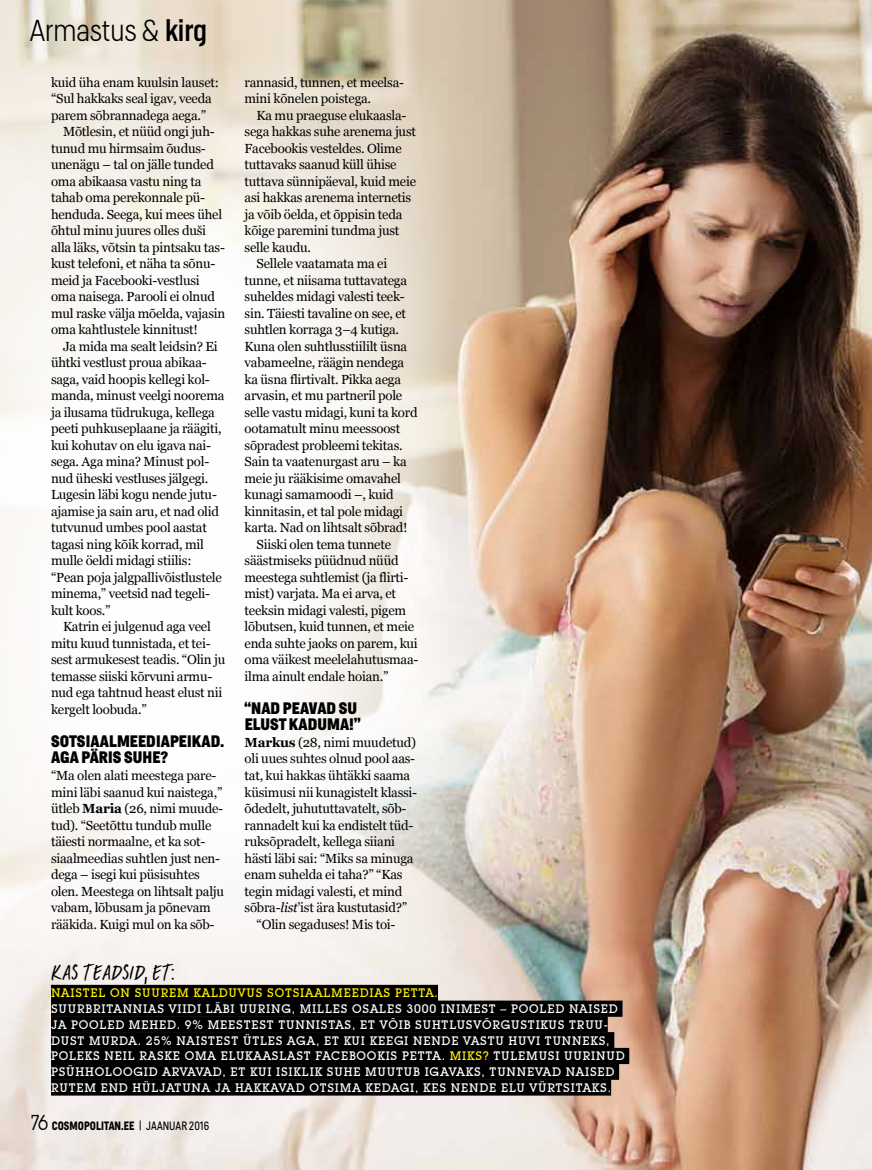
<style>
.page{position:relative;width:872px;height:1170px;background:#fff}
.page>*{position:absolute;margin:0;border:0;box-sizing:border-box;transform-origin:0 0}
.t1{font:100 30px "Helsinki";letter-spacing:-.01em;color:#000}
.t2{font:20.55px "DK Double Quick";letter-spacing:-.03em;color:#000}
.t3{font:900 16.5px/16.5px "Helsinki";letter-spacing:.005em;color:#000}
.t4{font:13.2px/16.5px "Georgia";letter-spacing:-.015em;color:#000}
.t5{font:500 12px/15.8px "Lubalin Graph IT Cby BT";letter-spacing:.065em;color:#fff}
.t6{font:500 12px "Lubalin Graph IT Cby BT";letter-spacing:.065em;color:#fff200}
.t7{font:700 12px "Helsinki";letter-spacing:.005em;color:#000;scale:.9 1}
.s1{font-weight:400}
.s2{font-weight:700}
.s3{font-style:italic}
.s4{color:#fff200}
.s5{font-family:"Lubalin Graph IT Cby BT";font-weight:400;font-size:21px}
.s6{font-weight:300}
</style>
<div class="page">
<img style="left:0;top:0;width:872px;height:1169px">
<svg style="left:0;top:56px;width:453px;height:929px;fill:#faf8f5"></svg>
<svg style="left:863px;top:717px;width:9px;height:452px;background:#c1b5a7"></svg>
<div style="left:51px;top:984px;width:387px;height:16px;background:#000"></div>
<div style="left:51px;top:1000px;width:571px;height:16px;background:#000"></div>
<div style="left:51px;top:1016px;width:557px;height:16px;background:#000"></div>
<div style="left:51px;top:1031px;width:563px;height:17px;background:#000"></div>
<div style="left:51px;top:1047px;width:578px;height:16px;background:#000"></div>
<div style="left:51px;top:1063px;width:568px;height:16px;background:#000"></div>
<div style="left:51px;top:1079px;width:560px;height:16px;background:#000"></div>
<h1 class="t1" style="left:30px;top:13px;width:179px">Armastus &amp; <span class="s1">kirg</span></h1>
<p class="t4" style="left:51px;top:74px;width:169px">kuid üha enam kuulsin lauset:</p>
<p class="t4" style="left:51px;top:90px;width:162px">“Sul hakkaks seal igav, veeda</p>
<p class="t4" style="left:51px;top:107px;width:157px">parem sõbrannadega aega.”</p>
<p class="t4" style="left:63px;top:123px;width:153px">Mõtlesin, et nüüd ongi juh-</p>
<p class="t4" style="left:51px;top:140px;width:156px">tunud mu hirmsaim õudus-</p>
<p class="t4" style="left:51px;top:156px;width:164px">unenägu – tal on jälle tunded</p>
<p class="t4" style="left:51px;top:173px;width:152px">oma abikaasa vastu ning ta</p>
<p class="t4" style="left:51px;top:189px;width:155px">tahab oma perekonnale pü-</p>
<p class="t4" style="left:51px;top:206px;width:173px">henduda. Seega, kui mees ühel</p>
<p class="t4" style="left:51px;top:222px;width:157px">õhtul minu juures olles duši</p>
<p class="t4" style="left:51px;top:239px;width:175px">alla läks, võtsin ta pintsaku tas-</p>
<p class="t4" style="left:51px;top:255px;width:166px">kust telefoni, et näha ta sõnu-</p>
<p class="t4" style="left:51px;top:272px;width:150px">meid ja Facebooki-vestlusi</p>
<p class="t4" style="left:51px;top:288px;width:165px">oma naisega. Parooli ei olnud</p>
<p class="t4" style="left:51px;top:305px;width:176px">mul raske välja mõelda, vajasin</p>
<p class="t4" style="left:51px;top:321px;width:148px">oma kahtlustele kinnitust!</p>
<p class="t4" style="left:63px;top:338px;width:156px">Ja mida ma sealt leidsin? Ei</p>
<p class="t4" style="left:51px;top:354px;width:157px">ühtki vestlust proua abikaa-</p>
<p class="t4" style="left:51px;top:371px;width:160px">saga, vaid hoopis kellegi kol-</p>
<p class="t4" style="left:51px;top:387px;width:175px">manda, minust veelgi noorema</p>
<p class="t4" style="left:51px;top:404px;width:165px">ja ilusama tüdrukuga, kellega</p>
<p class="t4" style="left:51px;top:420px;width:172px">peeti puhkuseplaane ja räägiti,</p>
<p class="t4" style="left:51px;top:437px;width:162px">kui kohutav on elu igava nai-</p>
<p class="t4" style="left:51px;top:453px;width:160px">sega. Aga mina? Minust pol-</p>
<p class="t4" style="left:51px;top:470px;width:159px">nud üheski vestluses jälgegi.</p>
<p class="t4" style="left:51px;top:486px;width:167px">Lugesin läbi kogu nende jutu-</p>
<p class="t4" style="left:51px;top:503px;width:169px">ajamise ja sain aru, et nad olid</p>
<p class="t4" style="left:51px;top:519px;width:157px">tutvunud umbes pool aastat</p>
<p class="t4" style="left:51px;top:536px;width:154px">tagasi ning kõik korrad, mil</p>
<p class="t4" style="left:51px;top:552px;width:142px">mulle öeldi midagi stiilis:</p>
<p class="t4" style="left:51px;top:569px;width:172px">“Pean poja jalgpallivõistlustele</p>
<p class="t4" style="left:51px;top:585px;width:161px">minema,” veetsid nad tegeli-</p>
<p class="t4" style="left:51px;top:602px;width:61px">kult koos.”</p>
<p class="t4" style="left:63px;top:618px;width:149px">Katrin ei julgenud aga veel</p>
<p class="t4" style="left:51px;top:635px;width:161px">mitu kuud tunnistada, et tei-</p>
<p class="t4" style="left:51px;top:651px;width:176px">sest armukesest teadis. “Olin ju</p>
<p class="t4" style="left:51px;top:668px;width:163px">temasse siiski kõrvuni armu-</p>
<p class="t4" style="left:51px;top:684px;width:173px">nud ega tahtnud heast elust nii</p>
<p class="t4" style="left:51px;top:701px;width:97px">kergelt loobuda.”</p>
<p class="t3" style="left:51px;top:732px;width:175px">SOTSIAALMEEDIAPEIKAD.<br>AGA PÄRIS SUHE?</p>
<p class="t4" style="left:51px;top:767px;width:174px">“Ma olen alati meestega pare&shy;mini läbi saanud kui naistega,” ütleb <span class="s2">Maria</span> (26, nimi muude&shy;tud). “Seetõttu tundub mulle täiesti normaalne, et ka sot&shy;siaalmeedias suhtlen just nen&shy;dega – isegi kui püsisuhtes olen. Meestega on lihtsalt palju vabam, lõbusam ja põnevam rääkida. Kuigi mul on ka sõb-</p>
<h2 class="t2" style="left:51px;top:957px;width:125px">KAS TEADSID, ET:</h2>
<p class="t4" style="left:244px;top:74px;width:161px">rannasid, tunnen, et meelsa&shy;mini kõnelen poistega.</p>
<p class="t4" style="left:256px;top:107px;width:151px">Ka mu praeguse elukaasla-</p>
<p class="t4" style="left:244px;top:123px;width:173px">sega hakkas suhe arenema just</p>
<p class="t4" style="left:244px;top:140px;width:159px">Facebookis vesteldes. Olime</p>
<p class="t4" style="left:244px;top:156px;width:154px">tuttavaks saanud küll ühise</p>
<p class="t4" style="left:244px;top:173px;width:173px">tuttava sünnipäeval, kuid meie</p>
<p class="t4" style="left:244px;top:189px;width:168px">asi hakkas arenema internetis</p>
<p class="t4" style="left:244px;top:206px;width:159px">ja võib öelda, et õppisin teda</p>
<p class="t4" style="left:244px;top:222px;width:156px">kõige paremini tundma just</p>
<p class="t4" style="left:244px;top:239px;width:68px">selle kaudu.</p>
<p class="t4" style="left:256px;top:255px;width:132px">Sellele vaatamata ma ei</p>
<p class="t4" style="left:244px;top:272px;width:164px">tunne, et niisama tuttavatega</p>
<p class="t4" style="left:244px;top:288px;width:162px">suheldes midagi valesti teek-</p>
<p class="t4" style="left:244px;top:305px;width:163px">sin. Täiesti tavaline on see, et</p>
<p class="t4" style="left:244px;top:321px;width:156px">suhtlen korraga 3–4 kutiga.</p>
<p class="t4" style="left:244px;top:338px;width:164px">Kuna olen suhtlusstiililt üsna</p>
<p class="t4" style="left:244px;top:354px;width:161px">vabameelne, räägin nendega</p>
<p class="t4" style="left:244px;top:371px;width:158px">ka üsna flirtivalt. Pikka aega</p>
<p class="t4" style="left:244px;top:387px;width:159px">arvasin, et mu partneril pole</p>
<p class="t4" style="left:244px;top:404px;width:174px">selle vastu midagi, kuni ta kord</p>
<p class="t4" style="left:244px;top:420px;width:157px">ootamatult minu meessoost</p>
<p class="t4" style="left:244px;top:437px;width:160px">sõpradest probleemi tekitas.</p>
<p class="t4" style="left:244px;top:453px;width:164px">Sain ta vaatenurgast aru – ka</p>
<p class="t4" style="left:244px;top:470px;width:158px">meie ju rääkisime omavahel</p>
<p class="t4" style="left:244px;top:486px;width:151px">kunagi samamoodi –, kuid</p>
<p class="t4" style="left:244px;top:503px;width:160px">kinnitasin, et tal pole midagi</p>
<p class="t4" style="left:244px;top:519px;width:164px">karta. Nad on lihtsalt sõbrad!</p>
<p class="t4" style="left:256px;top:536px;width:136px">Siiski olen tema tunnete</p>
<p class="t4" style="left:244px;top:552px;width:156px">säästmiseks püüdnud nüüd</p>
<p class="t4" style="left:244px;top:569px;width:165px">meestega suhtlemist (ja flirti-</p>
<p class="t4" style="left:244px;top:585px;width:153px">mist) varjata. Ma ei arva, et</p>
<p class="t4" style="left:244px;top:602px;width:163px">teeksin midagi valesti, pigem</p>
<p class="t4" style="left:244px;top:618px;width:171px">lõbutsen, kuid tunnen, et meie</p>
<p class="t4" style="left:244px;top:635px;width:175px">enda suhte jaoks on parem, kui</p>
<p class="t4" style="left:244px;top:651px;width:175px">oma väikest meelelahutusmaa-</p>
<p class="t4" style="left:244px;top:668px;width:145px">ilma ainult endale hoian.”</p>
<p class="t3" style="left:244px;top:699px;width:117px">“NAD PEAVAD SU<br>ELUST KADUMA!”</p>
<p class="t4" style="left:244px;top:734px;width:173px"><span class="s2">Markus</span> (28, nimi muudetud)</p>
<p class="t4" style="left:244px;top:750px;width:172px">oli uues suhtes olnud pool aas-</p>
<p class="t4" style="left:244px;top:767px;width:167px">tat, kui hakkas ühtäkki saama</p>
<p class="t4" style="left:244px;top:783px;width:174px">küsimusi nii kunagistelt klassi-</p>
<p class="t4" style="left:244px;top:800px;width:163px">õdedelt, juhututtavatelt, sõb-</p>
<p class="t4" style="left:244px;top:816px;width:170px">rannadelt kui ka endistelt tüd-</p>
<p class="t4" style="left:244px;top:833px;width:152px">ruksõpradelt, kellega siiani</p>
<p class="t4" style="left:244px;top:849px;width:170px">hästi läbi sai: “Miks sa minuga</p>
<p class="t4" style="left:244px;top:866px;width:159px">enam suhelda ei taha?” “Kas</p>
<p class="t4" style="left:244px;top:882px;width:159px">tegin midagi valesti, et mind</p>
<p class="t4" style="left:244px;top:899px;width:164px">sõbra-<span class="s3">list</span>’ist ära kustutasid?”</p>
<p class="t4" style="left:256px;top:915px;width:140px">“Olin segaduses! Mis toi-</p>
<p class="t6" style="left:51px;top:985px;width:388px">NAISTEL ON SUUREM KALDUVUS SOTSIAALMEEDIAS PETTA.</p>
<p class="t5" style="left:51px;top:1000px;width:575px">SUURBRITANNIAS VIIDI LÄBI UURING, MILLES OSALES 3000 INIMEST – POOLED NAISED JA POOLED MEHED. 9% MEESTEST TUNNISTAS, ET VÕIB SUHTLUSVÕRGUSTIKUS TRUU-DUST MURDA. 25% NAISTEST ÜTLES AGA, ET KUI KEEGI NENDE VASTU HUVI TUNNEKS, POLEKS NEIL RASKE OMA ELUKAASLAST FACEBOOKIS PETTA. <span class="s4">MIKS?</span> TULEMUSI UURINUD PSÜHHOLOOGID ARVAVAD, ET KUI ISIKLIK SUHE MUUTUB IGAVAKS, TUNNEVAD NAISED RUTEM END HÜLJATUNA JA HAKKAVAD OTSIMA KEDAGI, KES NENDE ELU VÜRTSITAKS.</p>
<p class="t7" style="left:30px;top:1118px;width:201px"><span class="s5">76</span> COSMOPOLITAN.EE <span class="s6">| JAANUAR 2016</span></p>
</div>
